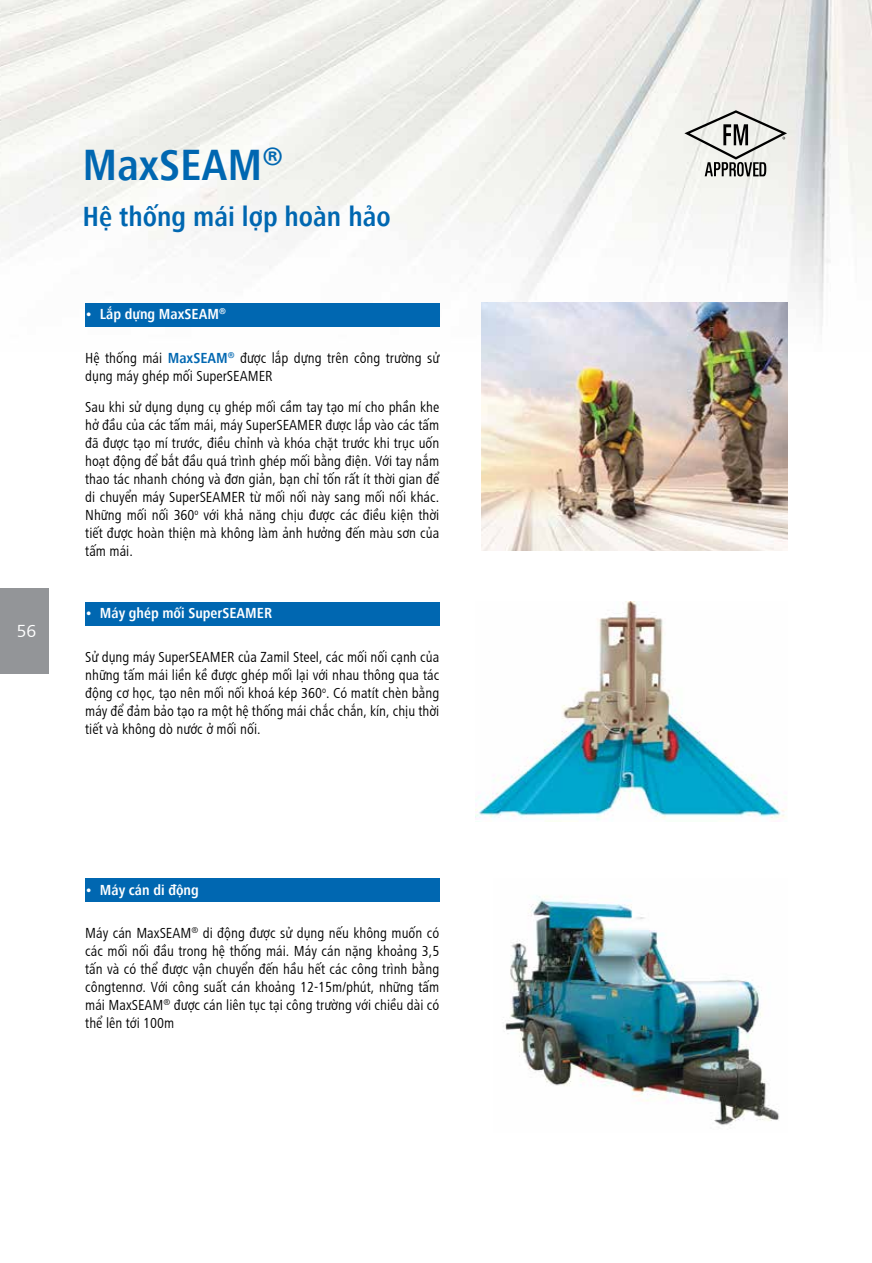
<style>
.page{position:relative;width:872px;height:1263px;background:#fff}
.page>*{position:absolute;margin:0;border:0;box-sizing:border-box;transform-origin:0 0}
.t1{font:700 condensed 45px "Frutiger VU";color:#0067b1}
.t2{font:700 condensed 28.5px "Frutiger VU";color:#0067b1}
.t3{font:18px "Frutiger VU";color:#fff}
.t4{font:condensed 15px/18px "Frutiger VU";color:#000;text-align:justify}
.t5{font:700 condensed 15px "Frutiger VU";color:#fff}
.s1{font-weight:700;color:#0067b1}
</style>
<div class="page">
<img style="left:0;top:0;width:872px;height:352px">
<svg style="left:684px;top:110px;width:103px;height:66px;background:#c5c6c1"></svg>
<div style="left:0;top:589px;width:49px;height:85px;background:#939598"></div>
<div style="left:85px;top:303px;width:354px;height:24px;background:#0067b1"></div>
<div style="left:85px;top:602px;width:354px;height:24px;background:#0067b1"></div>
<div style="left:85px;top:878px;width:354px;height:24px;background:#0067b1"></div>
<img style="left:503px;top:896px;width:276px;height:229px">
<img style="left:481px;top:303px;width:306px;height:247px">
<img style="left:475px;top:602px;width:311px;height:219px">
<p class="t3" style="left:17px;top:618px;width:21px">56</p>
<h1 class="t1" style="left:82px;top:133px;width:202px">MaxSEAM<sup>®</sup></h1>
<h2 class="t2" style="left:82px;top:197px;width:310px">Hệ thống mái lợp hoàn hảo</h2>
<p class="t5" style="left:85px;top:304px;width:142px">· Lắp dựng MaxSEAM<sup>®</sup></p>
<p class="t4" style="left:85px;top:348px;width:355px">Hệ thống mái <span class="s1">MaxSEAM</span><sup>®</sup> được lắp dựng trên công trường sử dụng máy ghép mối SuperSEAMER</p>
<p class="t4" style="left:85px;top:397px;width:355px">Sau khi sử dụng dụng cụ ghép mối cầm tay tạo mí cho phần khe hở đầu của các tấm mái, máy SuperSEAMER được lắp vào các tấm đã được tạo mí trước, điều chỉnh và khóa chặt trước khi trục uốn hoạt động để bắt đầu quá trình ghép mối bằng điện. Với tay nắm thao tác nhanh chóng và đơn giản, bạn chỉ tốn rất ít thời gian để di chuyển máy SuperSEAMER từ mối nối này sang mối nối khác.<br>Những mối nối 360<sup>o</sup> với khả năng chịu được các điều kiện thời tiết được hoàn thiện mà không làm ảnh hưởng đến màu sơn của tấm mái.</p>
<p class="t5" style="left:85px;top:603px;width:188px">· Máy ghép mối SuperSEAMER</p>
<p class="t4" style="left:85px;top:647px;width:355px">Sử dụng máy SuperSEAMER của Zamil Steel, các mối nối cạnh của những tấm mái liền kề được ghép mối lại với nhau thông qua tác động cơ học, tạo nên mối nối khoá kép 360<sup>o</sup>. Có matít chèn bằng máy để đảm bảo tạo ra một hệ thống mái chắc chắn, kín, chịu thời tiết và không dò nước ở mối nối.</p>
<p class="t5" style="left:85px;top:879px;width:115px">· Máy cán di động</p>
<p class="t4" style="left:85px;top:923px;width:355px">Máy cán MaxSEAM<sup>®</sup> di động được sử dụng nếu không muốn có các mối nối đầu trong hệ thống mái. Máy cán nặng khoảng 3,5 tấn và có thể được vận chuyển đến hầu hết các công trình bằng côngtennơ. Với công suất cán khoảng 12-15m/phút, những tấm mái MaxSEAM<sup>®</sup> được cán liên tục tại công trường với chiều dài có thể lên tới 100m</p>
</div>
